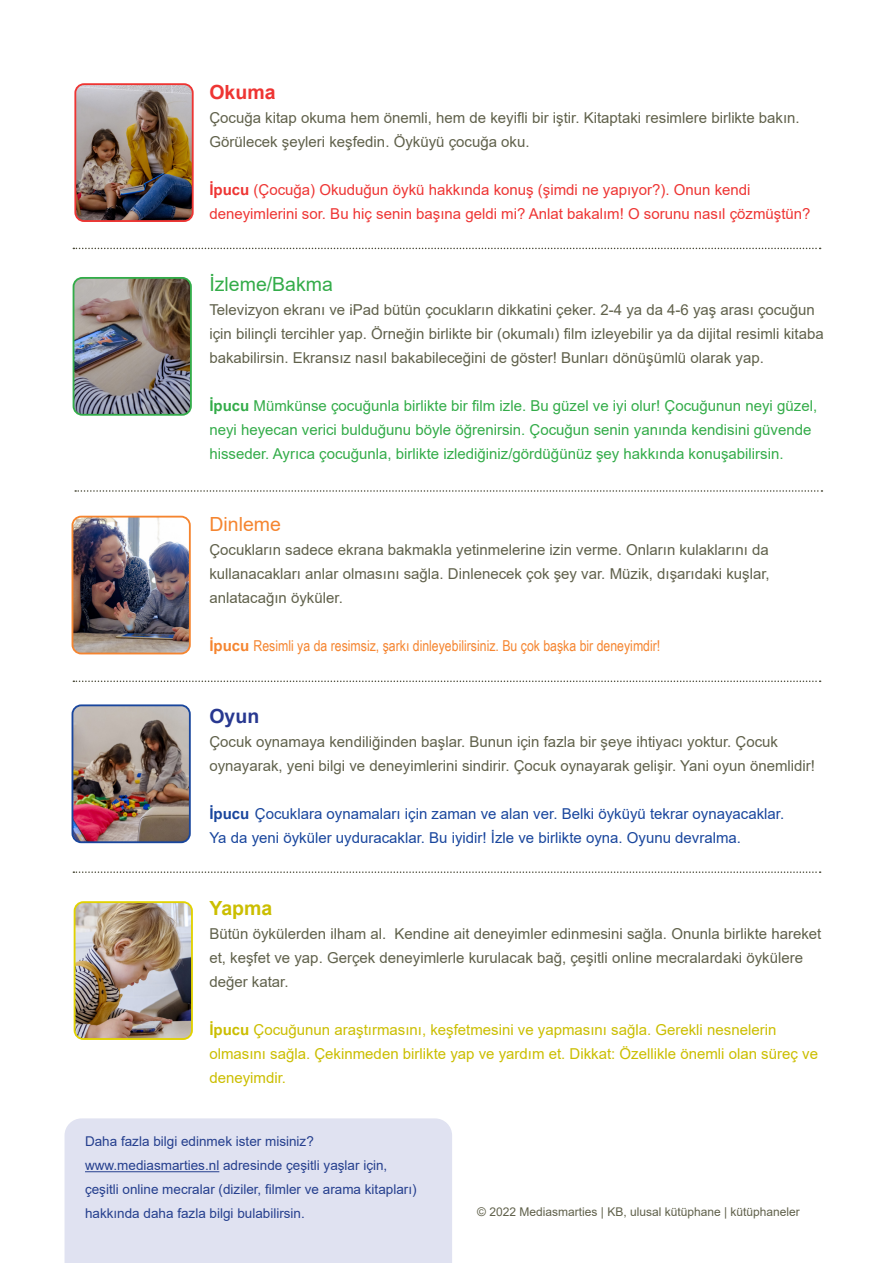
<style>
.page{position:relative;width:893px;height:1263px;background:#fff}
.page>*{position:absolute;margin:0;border:0;box-sizing:border-box;transform-origin:0 0}
.t1{font:19.5px "Arial";color:#33ac49}
.t2{font:19.5px "Arial";color:#f58530}
.t3{font:700 19.5px "Arial";color:#ee3533}
.t4{font:700 19.5px "Arial";color:#cbbe01}
.t5{font:700 19.5px "Arial";color:#283890}
.t6{font:15px/24px "Arial";color:#60614b}
.t7{font:15px/24px "Arial";color:#33ac49}
.t8{font:15px/24px "Arial";color:#cbbe01}
.t9{font:15px "Arial";color:#19469d}
.t10{font:15px "Arial";color:#ee3533}
.t11{font:15px "Arial Narrow";color:#f58530}
.t12{font:13.5px/24px "Arial";color:#253f8e}
.t13{font:12px "Arial";color:#60614b}
.s1{font-weight:700}
.s2{font-family:"Arial";font-weight:700}
</style>
<div class="page">
<svg style="left:73px;top:871px;width:748px;height:2px"></svg>
<svg style="left:73px;top:680px;width:748px;height:2px"></svg>
<svg style="left:75px;top:490px;width:747px;height:2px"></svg>
<svg style="left:73px;top:248px;width:748px;height:1px"></svg>
<div style="left:65px;top:1118px;width:387px;height:145px;background:#e0e2f1"></div>
<hr style="left:85px;top:1171px;width:134px;height:1px;background:#253f8e">
<img style="left:77px;top:86px;width:114px;height:133px">
<div style="left:74px;top:83px;width:120px;height:139px;border:2px solid #ee3533;border-radius:9px"></div>
<img style="left:74px;top:278px;width:115px;height:135px">
<div style="left:73px;top:277px;width:119px;height:139px;border:2px solid #33ac49;border-radius:9px"></div>
<img style="left:72px;top:517px;width:118px;height:136px">
<div style="left:72px;top:516px;width:119px;height:138px;border:2px solid #f58530;border-radius:9px"></div>
<img style="left:72px;top:707px;width:116px;height:135px">
<div style="left:72px;top:704px;width:119px;height:139px;border:2px solid #19469d;border-radius:9px"></div>
<img style="left:75px;top:903px;width:115px;height:136px">
<div style="left:74px;top:901px;width:119px;height:139px;border:2px solid #e1d201;border-radius:9px"></div>
<p class="t3" style="left:209px;top:79px;width:68px">Okuma</p>
<p class="t6" style="left:209px;top:106px;width:592px">Çocuğa kitap okuma hem önemli, hem de keyifli bir iştir. Kitaptaki resimlere birlikte bakın.</p>
<p class="t6" style="left:209px;top:130px;width:322px">Görülecek şeyleri keşfedin. Öyküyü çocuğa oku.</p>
<p class="t10" style="left:209px;top:180px;width:543px"><span class="s1">İpucu</span> (Çocuğa) Okuduğun öykü hakkında konuş (şimdi ne yapıyor?). Onun kendi</p>
<p class="t10" style="left:209px;top:204px;width:603px">deneyimlerini sor. Bu hiç senin başına geldi mi? Anlat bakalım! O sorunu nasıl çözmüştün?</p>
<p class="t1" style="left:209px;top:271px;width:125px">İzleme/Bakma</p>
<p class="t6" style="left:209px;top:298px;width:616px">Televizyon ekranı ve iPad bütün çocukların dikkatini çeker. 2-4 ya da 4-6 yaş arası çocuğun için bilinçli tercihler yap. Örneğin birlikte bir (okumalı) film izleyebilir ya da dijital resimli kitaba bakabilirsin. Ekransız nasıl bakabileceğini de göster! Bunları dönüşümlü olarak yap.</p>
<p class="t7" style="left:209px;top:394px;width:609px"><span class="s1">İpucu</span> Mümkünse çocuğunla birlikte bir film izle. Bu güzel ve iyi olur! Çocuğunun neyi güzel, neyi heyecan verici bulduğunu böyle öğrenirsin. Çocuğun senin yanında kendisini güvende hisseder. Ayrıca çocuğunla, birlikte izlediğiniz/gördüğünüz şey hakkında konuşabilirsin.</p>
<p class="t2" style="left:209px;top:511px;width:73px">Dinleme</p>
<p class="t6" style="left:209px;top:538px;width:562px;text-align:justify">Çocukların sadece ekrana bakmakla yetinmelerine izin verme. Onların kulaklarını da kullanacakları anlar olmasını sağla. Dinlenecek çok şey var. Müzik, dışarıdaki kuşlar, anlatacağın öyküler.</p>
<p class="t11" style="left:209px;top:635px;width:452px"><span class="s2">İpucu</span> Resimli ya da resimsiz, şarkı dinleyebilirsiniz. Bu çok başka bir deneyimdir!</p>
<p class="t5" style="left:209px;top:703px;width:51px">Oyun</p>
<p class="t6" style="left:209px;top:730px;width:607px">Çocuk oynamaya kendiliğinden başlar. Bunun için fazla bir şeye ihtiyacı yoktur. Çocuk oynayarak, yeni bilgi ve deneyimlerini sindirir. Çocuk oynayarak gelişir. Yani oyun önemlidir!</p>
<p class="t9" style="left:209px;top:804px;width:576px"><span class="s1">İpucu</span> Çocuklara oynamaları için zaman ve alan ver. Belki öyküyü tekrar oynayacaklar.</p>
<p class="t9" style="left:209px;top:828px;width:533px">Ya da yeni öyküler uyduracaklar. Bu iyidir! İzle ve birlikte oyna. Oyunu devralma.</p>
<p class="t4" style="left:209px;top:895px;width:64px">Yapma</p>
<p class="t6" style="left:209px;top:922px;width:613px">Bütün öykülerden ilham al. Kendine ait deneyimler edinmesini sağla. Onunla birlikte hareket et, keşfet ve yap. Gerçek deneyimlerle kurulacak bağ, çeşitli online mecralardaki öykülere değer katar.</p>
<p class="t8" style="left:209px;top:1018px;width:610px"><span class="s1">İpucu</span> Çocuğunun araştırmasını, keşfetmesini ve yapmasını sağla. Gerekli nesnelerin olmasını sağla. Çekinmeden birlikte yap ve yardım et. Dikkat: Özellikle önemli olan süreç ve deneyimdir.</p>
<p class="t12" style="left:85px;top:1129px;width:333px">Daha fazla bilgi edinmek ister misiniz? www.mediasmarties.nl adresinde çeşitli yaşlar için, çeşitli online mecralar (diziler, filmler ve arama kitapları) hakkında daha fazla bilgi bulabilirsin.</p>
<p class="t13" style="left:477px;top:1204px;width:324px">© 2022 Mediasmarties | KB, ulusal kütüphane | kütüphaneler</p>
</div>
